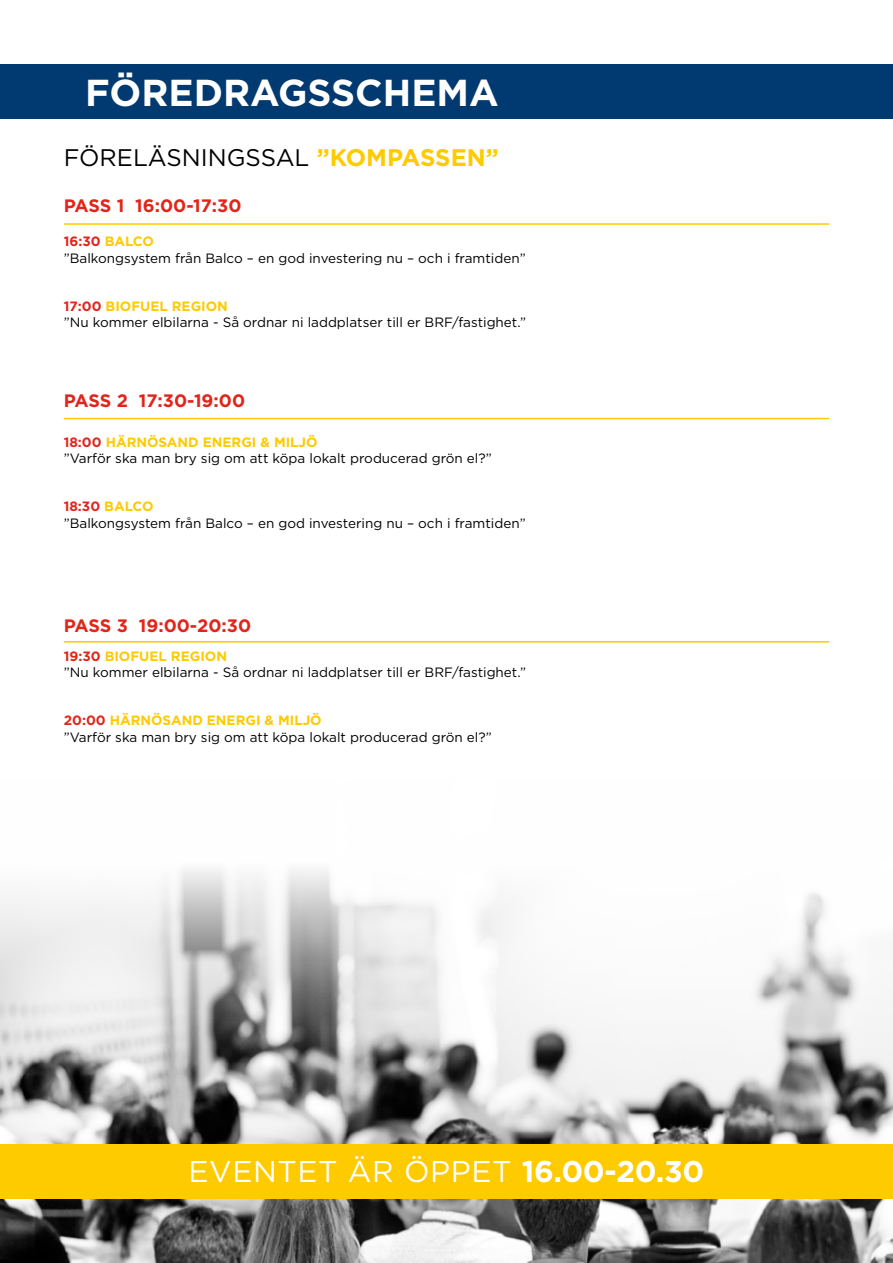
<style>
.page{position:relative;width:893px;height:1263px;background:#fff}
.page>*{position:absolute;margin:0;border:0;box-sizing:border-box;transform-origin:0 0}
.t1{font:700 37.5px "Gotham";color:#fff}
.t2{font:30px "Gotham";letter-spacing:.02em;color:#fff}
.t3{font:24px "Gotham";color:#000}
.t4{font:700 18px "Gotham";color:#e1251b}
.t5{font:13.5px/16.2px "Gotham";color:#000}
.s1{font-weight:700;color:#feca00}
.s2{font-weight:700;color:#e1251b}
.s3{font-weight:700}
</style>
<div class="page">
<img style="left:0;top:869px;width:893px;height:394px">
<div style="left:0;top:64px;width:893px;height:55px;background:#003a70"></div>
<div style="left:0;top:1143px;width:893px;height:55px;background:#feca00"></div>
<hr style="left:64px;top:223px;width:765px;height:2px;background:#feca00">
<hr style="left:64px;top:418px;width:765px;height:1px;background:#feca00">
<hr style="left:64px;top:641px;width:765px;height:2px;background:#feca00">
<h1 class="t1" style="left:85px;top:68px;width:415px">FÖREDRAGSSCHEMA</h1>
<h3 class="t3" style="left:64px;top:142px;width:436px">FÖRELÄSNINGSSAL <span class="s1">”KOMPASSEN”</span></h3>
<h3 class="t4" style="left:64px;top:194px;width:179px">PASS 1 16:00-17:30</h3>
<p class="t5" style="left:64px;top:233px;width:463px"><span class="s2">16:30</span> <span class="s1">BALCO<br></span>”Balkongsystem från Balco – en god investering nu – och i framtiden”</p>
<p class="t5" style="left:64px;top:298px;width:464px"><span class="s2">17:00</span> <span class="s1">BIOFUEL REGION<br></span>”Nu kommer elbilarna - Så ordnar ni laddplatser till er BRF/fastighet.”</p>
<h3 class="t4" style="left:64px;top:389px;width:183px">PASS 2 17:30-19:00</h3>
<p class="t5" style="left:64px;top:433px;width:429px"><span class="s2">18:00</span> <span class="s1">HÄRNÖSAND ENERGI &amp; MILJÖ<br></span>”Varför ska man bry sig om att köpa lokalt producerad grön el?”</p>
<p class="t5" style="left:64px;top:498px;width:463px"><span class="s2">18:30</span> <span class="s1">BALCO<br></span>”Balkongsystem från Balco – en god investering nu – och i framtiden”</p>
<h3 class="t4" style="left:64px;top:614px;width:189px">PASS 3 19:00-20:30</h3>
<p class="t5" style="left:64px;top:647px;width:464px"><span class="s2">19:30</span> <span class="s1">BIOFUEL REGION<br></span>”Nu kommer elbilarna - Så ordnar ni laddplatser till er BRF/fastighet.”</p>
<p class="t5" style="left:64px;top:712px;width:429px"><span class="s2">20:00</span> <span class="s1">HÄRNÖSAND ENERGI &amp; MILJÖ<br></span>”Varför ska man bry sig om att köpa lokalt producerad grön el?”</p>
<h2 class="t2" style="left:189px;top:1152px;width:517px">EVENTET ÄR ÖPPET <span class="s3">16.00-20.30</span></h2>
</div>
